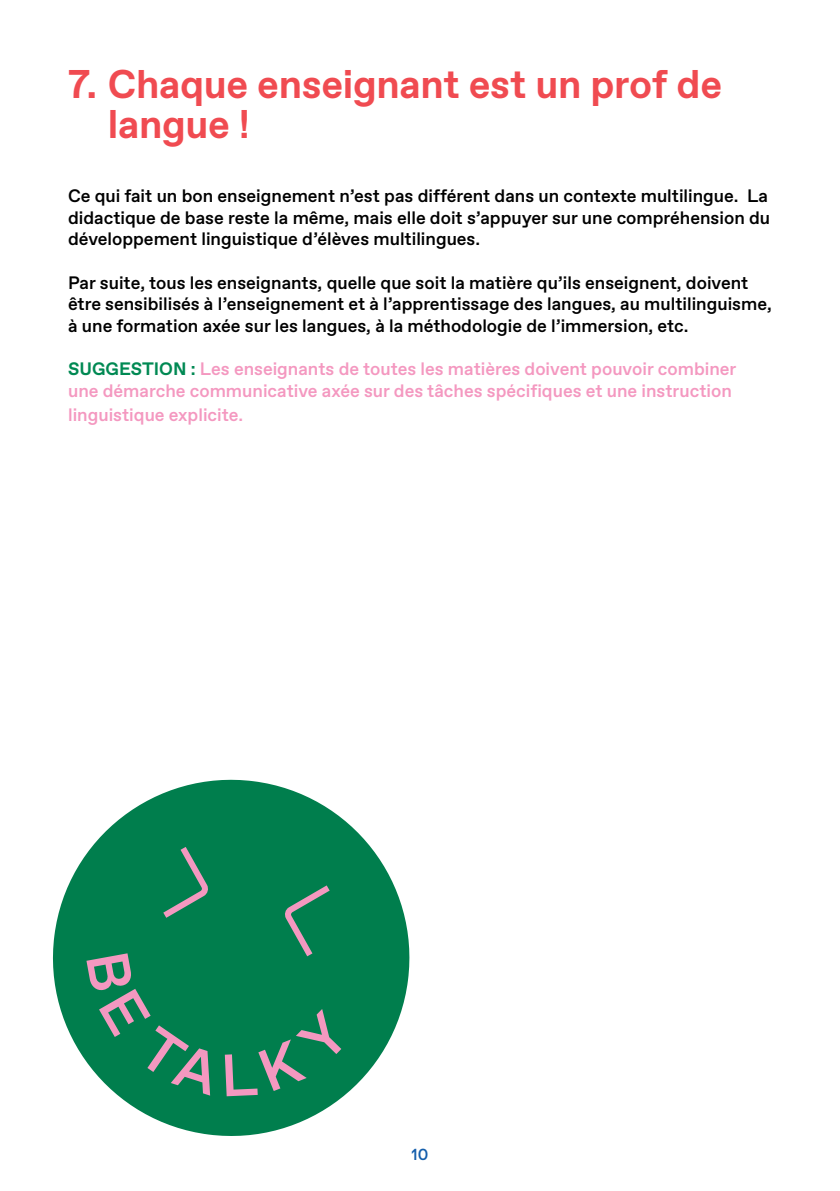
<style>
.page{position:relative;width:840px;height:1191px;background:#fff}
.page>*{position:absolute;margin:0;border:0;box-sizing:border-box;transform-origin:0 0}
.t1{font:700 40px/40px "Favorit";letter-spacing:-.01em;color:#f04b51}
.t2{font:500 18px/21.6px "Favorit";color:#000}
.t3{font:500 18px/21.6px "Favorit";color:#f498c0}
.t4{font:500 16px "Favorit";color:#145eac}
.s1{font-weight:700;color:#008953}
</style>
<div class="page">
<svg style="left:53px;top:779px;width:357px;height:357px;fill:#007e4d"></svg>
<svg style="left:86px;top:840px;width:255px;height:256px;background:#178158"></svg>
<h1 class="t1" style="left:108px;top:64px;width:615px;text-indent:-40px">7. Chaque enseignant est un prof de langue !</h1>
<p class="t2" style="left:68px;top:185px;width:703px">Ce qui fait un bon enseignement n’est pas différent dans un contexte multilingue. La didactique de base reste la même, mais elle doit s’appuyer sur une compréhension du développement linguistique d’élèves multilingues.</p>
<p class="t2" style="left:68px;top:271px;width:704px">Par suite, tous les enseignants, quelle que soit la matière qu’ils enseignent, doivent être sensibilisés à l’enseignement et à l’apprentissage des langues, au multilinguisme, à une formation axée sur les langues, à la méthodologie de l’immersion, etc.</p>
<p class="t3" style="left:68px;top:358px;width:669px"><span class="s1">SUGGESTION :</span> Les enseignants de toutes les matières doivent pouvoir combiner une démarche communicative axée sur des tâches spécifiques et une instruction</p>
<p class="t3" style="left:68px;top:403px;width:176px">linguistique explicite.</p>
<p class="t4" style="left:411px;top:1143px;width:18px">10</p>
</div>
